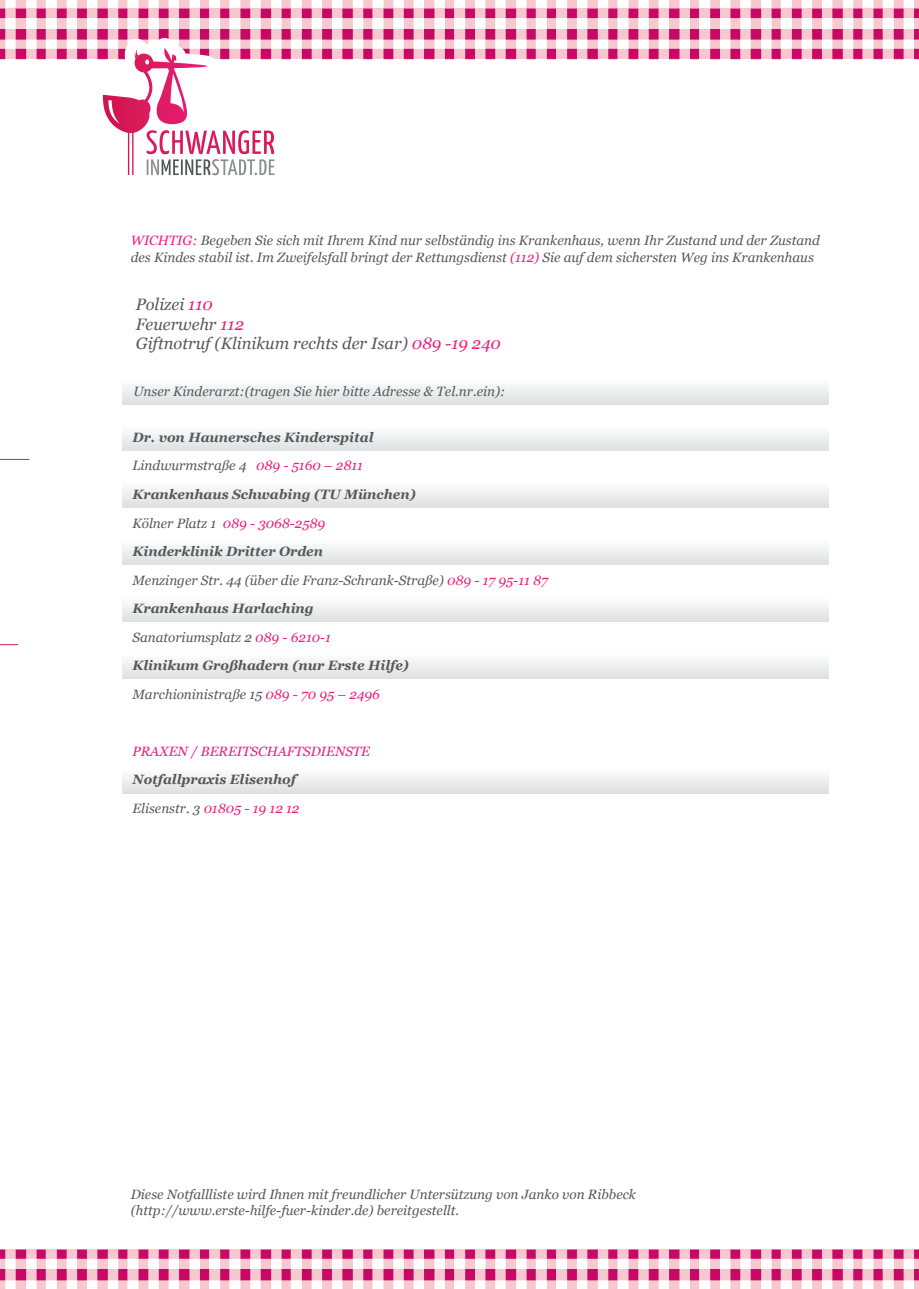
<style>
.page{position:relative;width:919px;height:1289px;background:#fff}
.page>*{position:absolute;margin:0;border:0;box-sizing:border-box;transform-origin:0 0}
.t1{font:italic 16.5px/19.5px "Georgia";color:#57585a}
.t2{font:italic 13.5px/16.5px "Georgia";color:#57585a}
.t3{font:italic 700 13.5px/28.5px "Georgia";color:#57585a}
.t4{font:italic 13.5px "Georgia";color:#ee1e7b}
.s1{color:#ee1e7b}
.s2{font-weight:400}
.s3{font-weight:400;color:#ee1e7b}
.s4{color:#57585a}
</style>
<div class="page">
<svg style="left:0;top:459px;width:29px;height:1px"></svg>
<svg style="left:0;top:644px;width:18px;height:1px"></svg>
<img style="left:0;top:0;width:918px;height:59px">
<svg style="left:93px;top:38px;width:191px;height:138px"></svg>
<img style="left:0;top:1249px;width:918px;height:39px">
<div style="left:122px;top:425px;width:706px;height:26px;background:linear-gradient(to bottom,#fff,#dfe0e2)"></div>
<div style="left:122px;top:481px;width:706px;height:26px;background:linear-gradient(to bottom,#fff,#e0e1e3)"></div>
<div style="left:122px;top:539px;width:706px;height:25px;background:linear-gradient(to right,#efeff0,#efeff0)"></div>
<div style="left:122px;top:596px;width:706px;height:26px;background:linear-gradient(to bottom,#fff,#dfe0e2)"></div>
<div style="left:122px;top:653px;width:706px;height:25px;background:linear-gradient(to right,#efeff0,#efeff0)"></div>
<div style="left:122px;top:767px;width:706px;height:26px;background:linear-gradient(to bottom,#fff,#e0e1e3)"></div>
<div style="left:122px;top:378px;width:706px;height:26px;background:linear-gradient(to bottom,#fff,#e0e1e3)"></div>
<p class="t2" style="left:131px;top:232px;width:690px"><span class="s1">WICHTIG:</span> Begeben Sie sich mit Ihrem Kind nur selbständig ins Krankenhaus, wenn Ihr Zustand und der Zustand des Kindes stabil ist. Im Zweifelsfall bringt der Rettungsdienst <span class="s1">(112)</span> Sie auf dem sichersten Weg ins Krankenhaus</p>
<p class="t1" style="left:136px;top:295px;width:110px">Polizei <span class="s1">110<br></span>Feuerwehr <span class="s1">112</span></p>
<p class="t1" style="left:136px;top:334px;width:366px">Giftnotruf (Klinikum rechts der Isar) <span class="s1">089 -19 240</span></p>
<p class="t2" style="left:133px;top:383px;width:373px">Unser Kinderarzt:(tragen Sie hier bitte Adresse &amp; Tel.nr.ein):</p>
<p class="t3" style="left:132px;top:423px;width:285px">Dr. von Haunersches Kinderspital<br><span class="s2">Lindwurmstraße 4</span> <span class="s3">089 - 5160 – 2811<br></span>Krankenhaus Schwabing (TU München)</p>
<p class="t4" style="left:132px;top:514px;width:194px"><span class="s4">Kölner Platz 1</span> 089 - 3068-2589</p>
<p class="t3" style="left:132px;top:537px;width:192px">Kinderklinik Dritter Orden</p>
<p class="t2" style="left:132px;top:571px;width:417px">Menzinger Str. 44 (über die Franz-Schrank-Straße) <span class="s1">089 - 17 95-11 87</span></p>
<p class="t3" style="left:132px;top:594px;width:183px">Krankenhaus Harlaching</p>
<p class="t2" style="left:132px;top:628px;width:200px">Sanatoriumsplatz 2 <span class="s1">089 - 6210-1</span></p>
<p class="t3" style="left:132px;top:651px;width:278px">Klinikum Großhadern (nur Erste Hilfe)<br><span class="s2">Marchioninistraße 15</span> <span class="s3">089 - 70 95 – 2496</span></p>
<p class="t4" style="left:132px;top:742px;width:239px">PRAXEN / BEREITSCHAFTSDIENSTE</p>
<p class="t3" style="left:132px;top:765px;width:165px">Notfallpraxis Elisenhof</p>
<p class="t4" style="left:132px;top:799px;width:168px"><span class="s4">Elisenstr. 3</span> 01805 - 19 12 12</p>
<p class="t2" style="left:131px;top:1185px;width:506px">Diese Notfallliste wird Ihnen mit freundlicher Untersützung von Janko von Ribbeck (http://www.erste-hilfe-fuer-kinder.de) bereitgestellt.</p>
</div>
